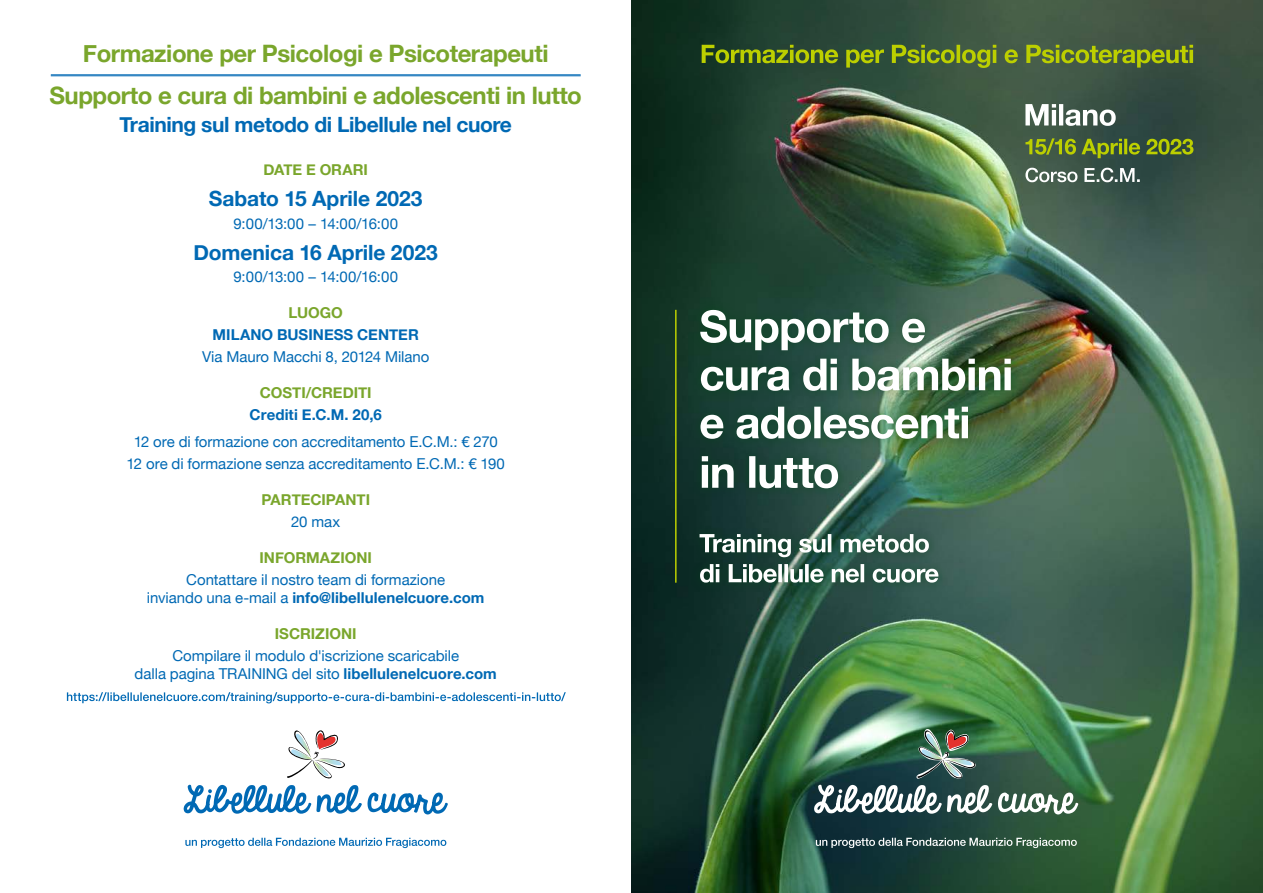
<style>
.page{position:relative;width:1263px;height:893px;background:#fff}
.page>*{position:absolute;margin:0;border:0;box-sizing:border-box;transform-origin:0 0}
.t1{font:700 24px/42px "Helvetica Neue";letter-spacing:-.02em;color:#7aa62c;text-align:center}
.t2{font:700 21px "Helvetica Neue";letter-spacing:-.02em;color:#0069b4}
.t3{font:15px/18px "Helvetica Neue";letter-spacing:-.005em;color:#0069b4;text-align:center}
.t4{font:700 15px "Helvetica Neue";color:#7aa62c}
.t5{font:15px "Helvetica Neue";letter-spacing:.02em;color:#0069b4}
.t6{font:700 15px "Helvetica Neue";letter-spacing:.005em;color:#0069b4}
.s1{font-weight:700}
</style>
<div class="page">
<img style="left:631px;top:0;width:632px;height:893px">
<div style="left:690px;top:301px;width:331px;height:291px;background:#004b16;opacity:.55"></div>
<svg style="left:700px;top:564px;width:238px;height:19px"></svg>
<svg style="left:699px;top:534px;width:230px;height:23px"></svg>
<svg style="left:702px;top:456px;width:136px;height:32px"></svg>
<svg style="left:700px;top:407px;width:268px;height:32px"></svg>
<svg style="left:701px;top:359px;width:310px;height:32px"></svg>
<svg style="left:700px;top:310px;width:225px;height:40px"></svg>
<svg style="left:1025px;top:168px;width:115px;height:14px"></svg>
<svg style="left:1025px;top:138px;width:168px;height:20px;background:#637a2b"></svg>
<svg style="left:1025px;top:104px;width:91px;height:22px"></svg>
<svg style="left:814px;top:785px;width:264px;height:29px"></svg>
<svg style="left:916px;top:728px;width:61px;height:51px;background:#5b7466"></svg>
<svg style="left:816px;top:838px;width:261px;height:10px;background:#5c7770"></svg>
<hr style="left:675px;top:310px;width:1px;height:273px;background:#bccf00">
<svg style="left:702px;top:45px;width:491px;height:23px;background:#607929"></svg>
<svg style="left:184px;top:785px;width:264px;height:29px"></svg>
<svg style="left:287px;top:730px;width:58px;height:49px"></svg>
<svg style="left:185px;top:838px;width:261px;height:10px"></svg>
<hr style="left:51px;top:75px;width:530px;height:1px;background:#0069b4">
<hr style="left:51px;top:76px;width:530px;height:1px;background:#0069b4">
<svg style="left:67px;top:692px;width:499px;height:11px"></svg>
<h1 class="t1" style="left:50px;top:33px;width:534px">Formazione per Psicologi e Psicoterapeuti<br>Supporto e cura di bambini e adolescenti in lutto</h1>
<h2 class="t2" style="left:119px;top:108px;width:394px">Training sul metodo di Libellule nel cuore</h2>
<p class="t4" style="left:263px;top:158px;width:106px">DATE E ORARI</p>
<h2 class="t2" style="left:209px;top:182px;width:215px">Sabato 15 Aprile 2023</h2>
<p class="t5" style="left:233px;top:212px;width:166px">9:00/13:00 – 14:00/16:00</p>
<h2 class="t2" style="left:194px;top:236px;width:246px">Domenica 16 Aprile 2023</h2>
<p class="t5" style="left:233px;top:266px;width:166px">9:00/13:00 – 14:00/16:00</p>
<p class="t4" style="left:289px;top:301px;width:56px">LUOGO</p>
<p class="t6" style="left:213px;top:323px;width:208px">MILANO BUSINESS CENTER</p>
<p class="t3" style="left:202px;top:349px;width:229px">Via Mauro Macchi 8, 20124 Milano</p>
<p class="t4" style="left:260px;top:381px;width:113px">COSTI/CREDITI</p>
<p class="t6" style="left:250px;top:403px;width:134px">Crediti E.C.M. 20,6</p>
<p class="t3" style="left:127px;top:431px;width:380px;line-height:22.2px">12 ore di formazione con accreditamento E.C.M.: € 270<br>12 ore di formazione senza accreditamento E.C.M.: € 190</p>
<p class="t4" style="left:261px;top:488px;width:110px">PARTECIPANTI</p>
<p class="t3" style="left:291px;top:514px;width:51px">20 max</p>
<p class="t4" style="left:259px;top:546px;width:114px">INFORMAZIONI</p>
<p class="t3" style="left:147px;top:572px;width:339px">Contattare il nostro team di formazione<br>inviando una e-mail a <span class="s1">info@libellulenelcuore.com</span></p>
<p class="t4" style="left:275px;top:622px;width:83px">ISCRIZIONI</p>
<p class="t3" style="left:135px;top:648px;width:364px">Compilare il modulo d'iscrizione scaricabile<br>dalla pagina TRAINING del sito <span class="s1">libellulenelcuore.com</span></p>
</div>
